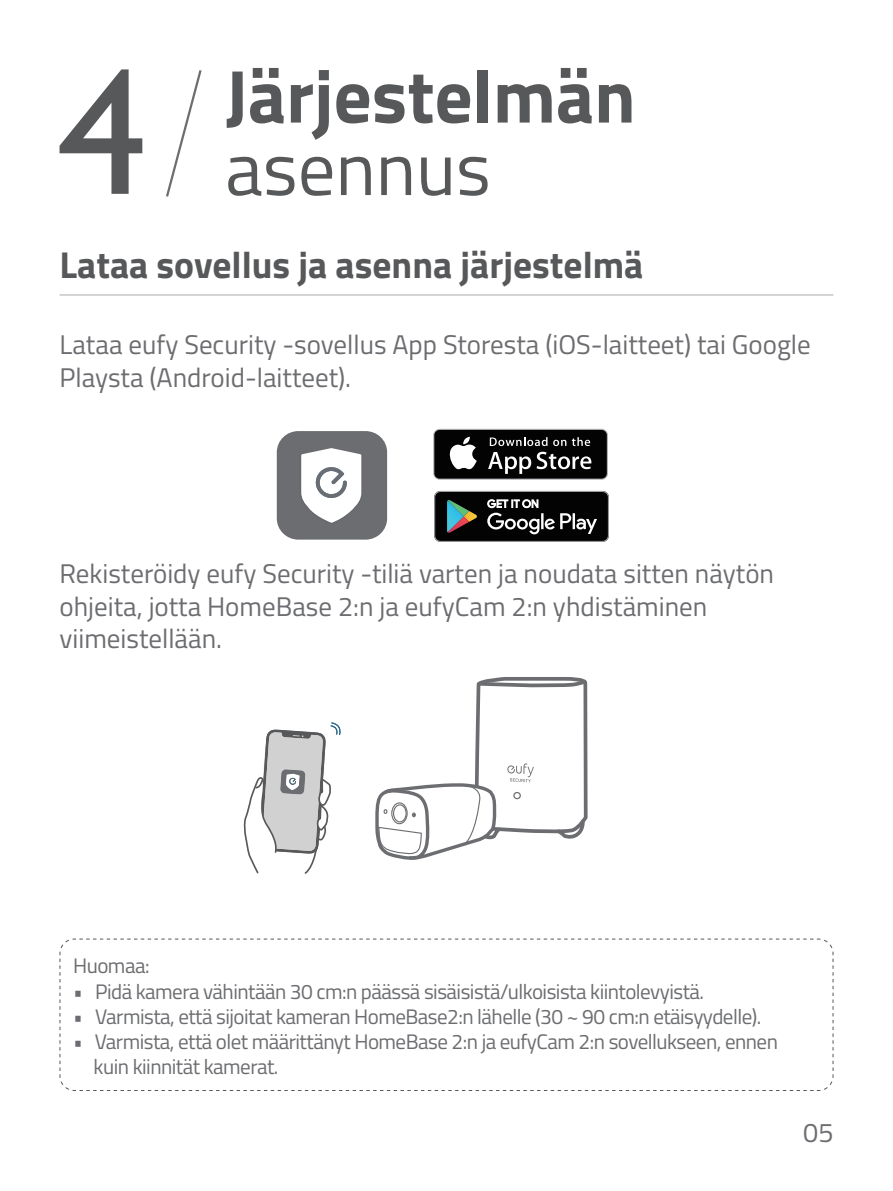
<style>
.page{position:relative;width:893px;height:1191px;background:#fff}
.page>*{position:absolute;margin:0;border:0;box-sizing:border-box;transform-origin:0 0}
.BT1{font:700 75px/72.3px "Titillium Web";color:#57585a}
.BT2{font:700 37.5px "Titillium Web";color:#57585a}
.TXT-TU{font:27px/32.4px "Titillium Web";color:#6c6d70}
.目录文本{font:21px/25.2px "Titillium Web";letter-spacing:-.025em;color:#6c6d70}
.s1{font-weight:400}
</style>
<div class="page">
<hr style="left:60px;top:294px;width:773px;height:1px;background:#a8a9ad">
<svg style="left:166px;top:70px;width:36px;height:127px"></svg>
<svg style="left:60px;top:69px;width:82px;height:125px"></svg>
<svg style="left:433px;top:429px;width:175px;height:51px"></svg>
<div style="left:434px;top:430px;width:173px;height:48px;background:#030303;border-radius:5px"></div>
<svg style="left:449px;top:437px;width:28px;height:32px"></svg>
<svg style="left:488px;top:452px;width:103px;height:22px"></svg>
<svg style="left:490px;top:437px;width:76px;height:9px"></svg>
<svg style="left:572px;top:437px;width:18px;height:9px"></svg>
<svg style="left:434px;top:491px;width:175px;height:51px;background:#2c2f2f"></svg>
<svg style="left:277px;top:431px;width:110px;height:108px"></svg>
<svg style="left:375px;top:677px;width:213px;height:183px"></svg>
<svg style="left:243px;top:722px;width:98px;height:152px"></svg>
<svg style="left:59px;top:938px;width:775px;height:153px"></svg>
<p class="BT1" style="left:225px;top:56px;width:412px">Järjestelmän <span class="s1">asennus</span></p>
<p class="BT2" style="left:60px;top:236px;width:585px">Lataa sovellus ja asenna järjestelmä</p>
<p class="TXT-TU" style="left:60px;top:327px;width:753px">Lataa eufy Security -sovellus App Storesta (iOS-laitteet) tai Google<br>Playsta (Android-laitteet).</p>
<p class="TXT-TU" style="left:60px;top:556px;width:716px">Rekisteröidy eufy Security -tiliä varten ja noudata sitten näytön ohjeita, jotta HomeBase 2:n ja eufyCam 2:n yhdistäminen viimeistellään.</p>
<p class="目录文本" style="left:73px;top:952px;width:78px">Huomaa:</p>
<p class="目录文本" style="left:73px;top:977px;width:632px">• ●Pidä kamera vähintään 30 cm:n päässä sisäisistä/ulkoisista kiintolevyistä.</p>
<p class="目录文本" style="left:73px;top:1002px;width:690px">• ●Varmista, että sijoitat kameran HomeBase2:n lähelle (30 ~ 90 cm:n etäisyydelle).</p>
<p class="目录文本" style="left:94px;top:1028px;width:686px;text-indent:-20px">• Varmista, että olet määrittänyt HomeBase 2:n ja eufyCam 2:n sovellukseen, ennen kuin kiinnität kamerat.</p>
<p class="TXT-TU" style="left:803px;top:1114px;width:32px">05</p>
</div>
